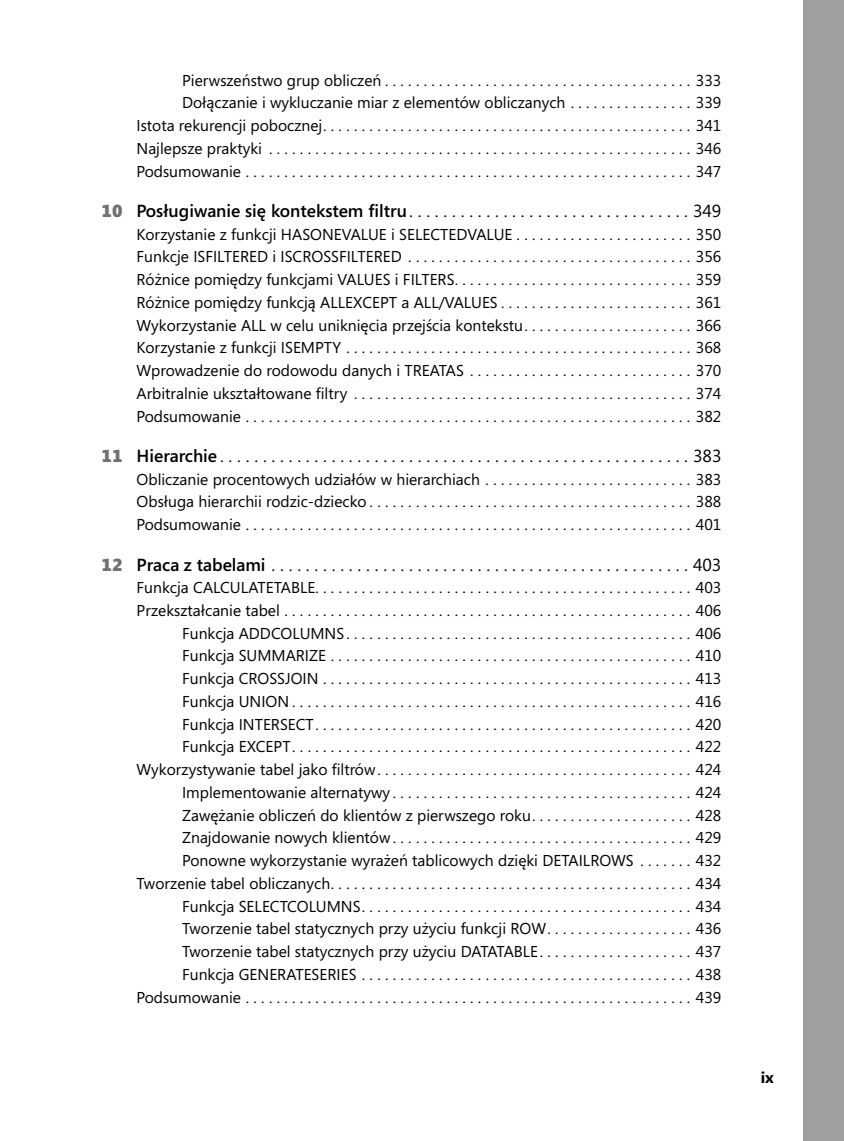
<style>
.page{position:relative;width:844px;height:1141px;background:#fff}
.page>*{position:absolute;margin:0;border:0;box-sizing:border-box;transform-origin:0 0}
.t1{font:17.5px "Segoe";color:#000}
.t2{font:15.75px/22.8px "Segoe";color:#000;text-align:right}
.t3{font:700 15.75px "Segoe";color:#000}
.s1{font-weight:900;color:#717171}
.s2{font-weight:600}
</style>
<div class="page">
<div style="left:803px;top:0;width:40px;height:1141px;background:#a0a0a0"></div>
<p class="t2" style="left:136px;top:70px;width:586px">Pierwszeństwo grup obliczeń . . . . . . . . . . . . . . . . . . . . . . . . . . . . . . . . . . . . . . . . 333<br>Dołączanie i wykluczanie miar z elementów obliczanych . . . . . . . . . . . . . . . . 339<br>Istota rekurencji pobocznej . . . . . . . . . . . . . . . . . . . . . . . . . . . . . . . . . . . . . . . . . . . . . . . . 341<br>Najlepsze praktyki . . . . . . . . . . . . . . . . . . . . . . . . . . . . . . . . . . . . . . . . . . . . . . . . . . . . . . . 346<br>Podsumowanie . . . . . . . . . . . . . . . . . . . . . . . . . . . . . . . . . . . . . . . . . . . . . . . . . . . . . . . . . . 347</p>
<p class="t1" style="left:102px;top:204px;width:621px"><span class="s1">10</span> <span class="s2">Posługiwanie się kontekstem filtru</span> . . . . . . . . . . . . . . . . . . . . . . . . . . . . . . . . . 349</p>
<p class="t2" style="left:136px;top:224px;width:586px;text-align:justify">Korzystanie z funkcji HASONEVALUE i SELECTEDVALUE . . . . . . . . . . . . . . . . . . . . . . . 350<br>Funkcje ISFILTERED i ISCROSSFILTERED . . . . . . . . . . . . . . . . . . . . . . . . . . . . . . . . . . . . . 356<br>Różnice pomiędzy funkcjami VALUES i FILTERS . . . . . . . . . . . . . . . . . . . . . . . . . . . . . . . 359<br>Różnice pomiędzy funkcją ALLEXCEPT a ALL/VALUES . . . . . . . . . . . . . . . . . . . . . . . . . 361<br>Wykorzystanie ALL w celu uniknięcia przejścia kontekstu . . . . . . . . . . . . . . . . . . . . . . 366<br>Korzystanie z funkcji ISEMPTY . . . . . . . . . . . . . . . . . . . . . . . . . . . . . . . . . . . . . . . . . . . . . 368<br>Wprowadzenie do rodowodu danych i TREATAS . . . . . . . . . . . . . . . . . . . . . . . . . . . . . 370<br>Arbitralnie ukształtowane filtry . . . . . . . . . . . . . . . . . . . . . . . . . . . . . . . . . . . . . . . . . . . . 374<br>Podsumowanie . . . . . . . . . . . . . . . . . . . . . . . . . . . . . . . . . . . . . . . . . . . . . . . . . . . . . . . . . . 382</p>
<p class="t1" style="left:102px;top:449px;width:621px"><span class="s1">11</span> <span class="s2">Hierarchie</span> . . . . . . . . . . . . . . . . . . . . . . . . . . . . . . . . . . . . . . . . . . . . . . . . . . . . . . . 383</p>
<p class="t2" style="left:136px;top:469px;width:586px;text-align:justify">Obliczanie procentowych udziałów w hierarchiach . . . . . . . . . . . . . . . . . . . . . . . . . . . 383<br>Obsługa hierarchii rodzic-dziecko . . . . . . . . . . . . . . . . . . . . . . . . . . . . . . . . . . . . . . . . . . 388<br>Podsumowanie . . . . . . . . . . . . . . . . . . . . . . . . . . . . . . . . . . . . . . . . . . . . . . . . . . . . . . . . . . 401</p>
<p class="t1" style="left:102px;top:558px;width:621px"><span class="s1">12</span> <span class="s2">Praca z tabelami</span> . . . . . . . . . . . . . . . . . . . . . . . . . . . . . . . . . . . . . . . . . . . . . . . . . 403</p>
<p class="t2" style="left:136px;top:578px;width:586px">Funkcja CALCULATETABLE. . . . . . . . . . . . . . . . . . . . . . . . . . . . . . . . . . . . . . . . . . . . . . . . . 403<br>Przekształcanie tabel . . . . . . . . . . . . . . . . . . . . . . . . . . . . . . . . . . . . . . . . . . . . . . . . . . . . . 406<br>Funkcja ADDCOLUMNS . . . . . . . . . . . . . . . . . . . . . . . . . . . . . . . . . . . . . . . . . . . . . 406<br>Funkcja SUMMARIZE . . . . . . . . . . . . . . . . . . . . . . . . . . . . . . . . . . . . . . . . . . . . . . . 410<br>Funkcja CROSSJOIN . . . . . . . . . . . . . . . . . . . . . . . . . . . . . . . . . . . . . . . . . . . . . . . . 413<br>Funkcja UNION . . . . . . . . . . . . . . . . . . . . . . . . . . . . . . . . . . . . . . . . . . . . . . . . . . . . 416<br>Funkcja INTERSECT . . . . . . . . . . . . . . . . . . . . . . . . . . . . . . . . . . . . . . . . . . . . . . . . . 420<br>Funkcja EXCEPT . . . . . . . . . . . . . . . . . . . . . . . . . . . . . . . . . . . . . . . . . . . . . . . . . . . . 422<br>Wykorzystywanie tabel jako filtrów . . . . . . . . . . . . . . . . . . . . . . . . . . . . . . . . . . . . . . . . . 424<br>Implementowanie alternatywy . . . . . . . . . . . . . . . . . . . . . . . . . . . . . . . . . . . . . . . 424<br>Zawężanie obliczeń do klientów z pierwszego roku . . . . . . . . . . . . . . . . . . . . . 428<br>Znajdowanie nowych klientów . . . . . . . . . . . . . . . . . . . . . . . . . . . . . . . . . . . . . . . 429<br>Ponowne wykorzystanie wyrażeń tablicowych dzięki DETAILROWS . . . . . . . 432<br>Tworzenie tabel obliczanych . . . . . . . . . . . . . . . . . . . . . . . . . . . . . . . . . . . . . . . . . . . . . . . 434<br>Funkcja SELECTCOLUMNS . . . . . . . . . . . . . . . . . . . . . . . . . . . . . . . . . . . . . . . . . . . 434<br>Tworzenie tabel statycznych przy użyciu funkcji ROW . . . . . . . . . . . . . . . . . . . 436<br>Tworzenie tabel statycznych przy użyciu DATATABLE . . . . . . . . . . . . . . . . . . . . 437<br>Funkcja GENERATESERIES . . . . . . . . . . . . . . . . . . . . . . . . . . . . . . . . . . . . . . . . . . . 438<br>Podsumowanie . . . . . . . . . . . . . . . . . . . . . . . . . . . . . . . . . . . . . . . . . . . . . . . . . . . . . . . . . . 439</p>
<p class="t3" style="left:760px;top:1068px;width:15px">ix</p>
</div>
